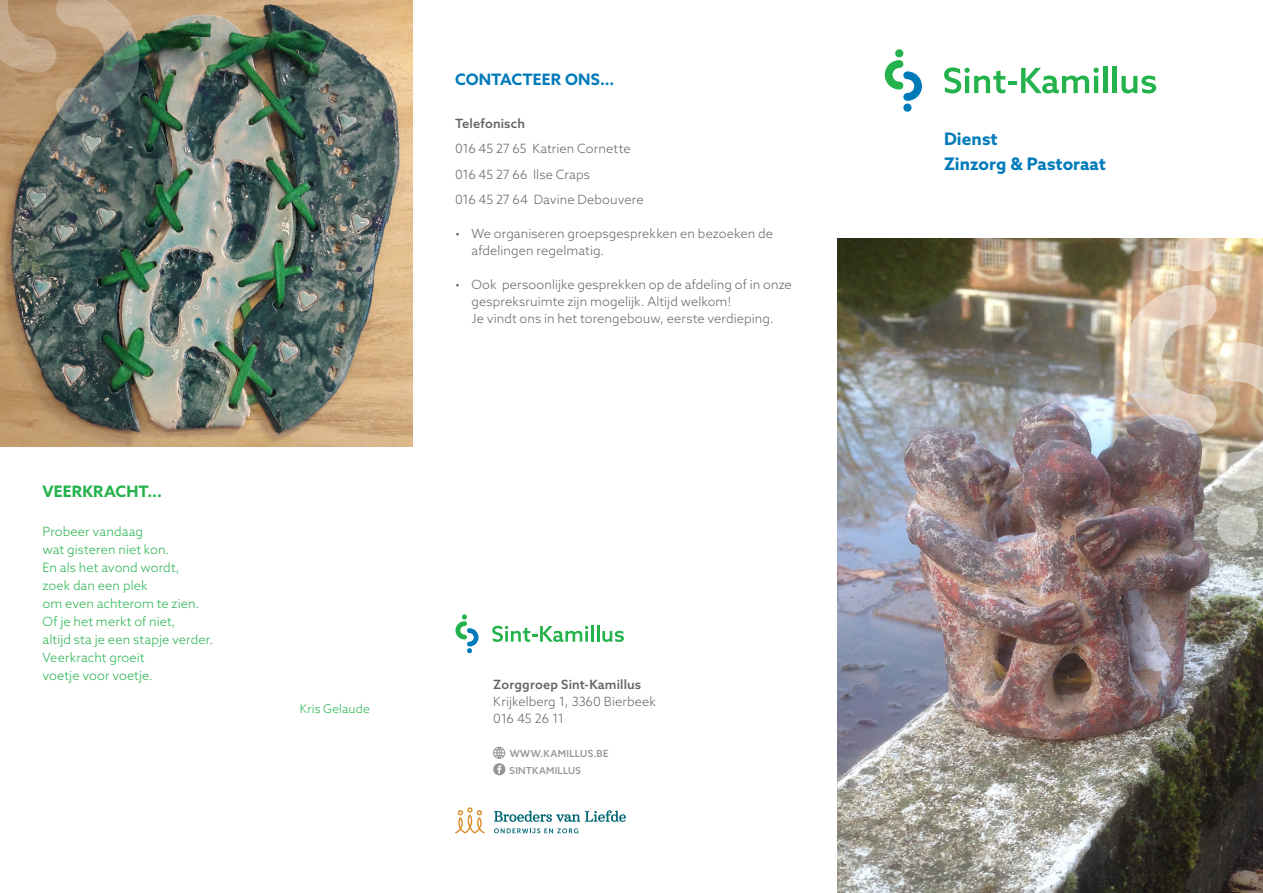
<style>
.page{position:relative;width:1263px;height:893px;background:#fff}
.page>*{position:absolute;margin:0;border:0;box-sizing:border-box;transform-origin:0 0}
.Ondertitel_cover{font:700 17.25px "Azo Sans";color:#007bba}
.Tussentitel{font:700 15.75px "Azo Sans";letter-spacing:.005em;color:#007bba}
.Tussentitel-2{font:700 15.75px "Azo Sans";letter-spacing:.015em;color:#23b24b}
.Basistekst{font:300 12.75px/17px "Azo Sans";letter-spacing:.01em;color:#636366}
.Basistekst-2{font:300 12.75px "Azo Sans";letter-spacing:.01em;color:#23b24b}
.Infotekst_vet{font:500 12.75px "Azo Sans";letter-spacing:.01em;color:#636366}
.Basistekst-3{font:300 12px "Azo Sans";letter-spacing:.015em;color:#23b24b}
.t1{font:500 9.75px "Azo Sans";letter-spacing:.025em;color:#939598}
.t2{font:500 9.6px "Azo Sans";letter-spacing:.025em;color:#939598}
</style>
<div class="page">
<svg style="left:494px;top:810px;width:132px;height:12px"></svg>
<svg style="left:494px;top:828px;width:84px;height:5px"></svg>
<svg style="left:455px;top:807px;width:30px;height:26px"></svg>
<svg style="left:492px;top:626px;width:96px;height:16px"></svg>
<hr style="left:591px;top:625px;width:3px;height:17px;background:#23b24b">
<svg style="left:597px;top:625px;width:27px;height:17px"></svg>
<svg style="left:455px;top:614px;width:24px;height:39px"></svg>
<svg style="left:493px;top:747px;width:12px;height:28px"></svg>
<div style="left:903px;top:104px;width:8px;height:8px;background:#007bba;border-radius:50%"></div>
<svg style="left:885px;top:60px;width:37px;height:41px"></svg>
<svg style="left:944px;top:67px;width:155px;height:26px"></svg>
<hr style="left:1103px;top:66px;width:4px;height:27px;background:#23b24b">
<hr style="left:1112px;top:66px;width:4px;height:27px;background:#23b24b">
<svg style="left:1121px;top:76px;width:35px;height:17px"></svg>
<div style="left:895px;top:49px;width:8px;height:8px;background:#23b24b;border-radius:50%"></div>
<img style="left:838px;top:238px;width:425px;height:655px">
<svg style="left:1216px;top:505px;width:42px;height:41px"></svg>
<img style="left:1122px;top:285px;width:141px;height:206px">
<svg style="left:1175px;top:230px;width:41px;height:41px"></svg>
<img style="left:0;top:0;width:412px;height:446px">
<svg style="left:56px;top:135px;width:37px;height:37px"></svg>
<svg style="left:0;top:0;width:139px;height:123px;background:#a18f74"></svg>
<p class="Tussentitel-2" style="left:43px;top:481px;width:121px">VEERKRACHT...</p>
<p class="Basistekst-2" style="left:43px;top:523px;width:102px">Probeer vandaag</p>
<p class="Basistekst-2" style="left:43px;top:541px;width:128px">wat gisteren niet kon.</p>
<p class="Basistekst-2" style="left:43px;top:559px;width:139px">En als het avond wordt,</p>
<p class="Basistekst-2" style="left:43px;top:577px;width:107px">zoek dan een plek</p>
<p class="Basistekst-2" style="left:43px;top:595px;width:158px">om even achterom te zien.</p>
<p class="Basistekst-2" style="left:43px;top:613px;width:135px">Of je het merkt of niet,</p>
<p class="Basistekst-2" style="left:43px;top:631px;width:172px">altijd sta je een stapje verder.</p>
<p class="Basistekst-2" style="left:43px;top:649px;width:104px">Veerkracht groeit</p>
<p class="Basistekst-2" style="left:43px;top:667px;width:112px">voetje voor voetje.</p>
<p class="Tussentitel" style="left:455px;top:69px;width:161px">CONTACTEER ONS...</p>
<p class="Infotekst_vet" style="left:455px;top:115px;width:72px">Telefonisch</p>
<p class="Basistekst" style="left:455px;top:140px;width:177px">016 45 27 65 Katrien Cornette</p>
<p class="Basistekst" style="left:455px;top:165px;width:136px">016 45 27 66 Ilse Craps</p>
<p class="Basistekst" style="left:455px;top:191px;width:190px">016 45 27 64 Davine Debouvere</p>
<p class="Basistekst" style="left:471px;top:225px;width:303px;text-indent:-16px">• We organiseren groepsgesprekken en bezoeken de afdelingen regelmatig.</p>
<p class="Basistekst" style="left:471px;top:276px;width:322px;text-indent:-16px">• Ook persoonlijke gesprekken op de afdeling of in onze gespreksruimte zijn mogelijk. Altijd welkom!<br>Je vindt ons in het torengebouw, eerste verdieping.</p>
<p class="Basistekst-3" style="left:300px;top:701px;width:72px">Kris Gelaude</p>
<p class="Infotekst_vet" style="left:493px;top:676px;width:150px">Zorggroep Sint-Kamillus</p>
<p class="Basistekst" style="left:493px;top:693px;width:164px">Krijkelberg 1, 3360 Bierbeek</p>
<p class="Basistekst" style="left:493px;top:710px;width:72px">016 45 26 11</p>
<p class="t1" style="left:510px;top:747px;width:100px">WWW.KAMILLUS.BE</p>
<p class="t2" style="left:510px;top:764px;width:73px">SINTKAMILLUS</p>
<p class="Ondertitel_cover" style="left:944px;top:127px;width:55px">Dienst</p>
<p class="Ondertitel_cover" style="left:944px;top:152px;width:163px">Zinzorg &amp; Pastoraat</p>
</div>
